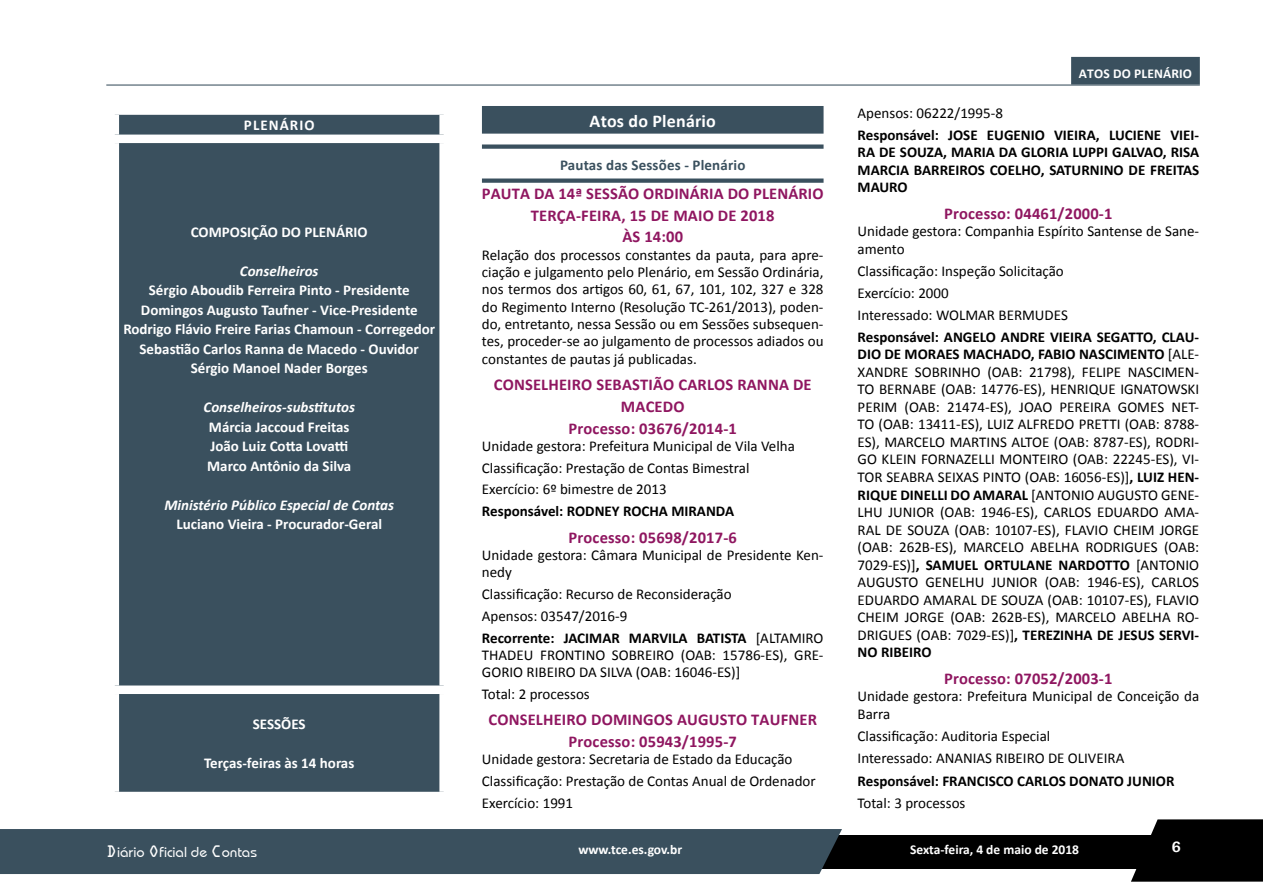
<style>
.page{position:relative;width:1263px;height:893px;background:#fff}
.page>*{position:absolute;margin:0;border:0;box-sizing:border-box;transform-origin:0 0}
.t1{font:700 18px "Calibri";letter-spacing:.01em;color:#fff}
.t2{font:700 16.5px/21.8px "Calibri";letter-spacing:.01em;color:#8f1660;text-align:center}
.t3{font:15px/17.5px "Calibri";color:#000}
.t4{font:700 15px/19.5px "Calibri";color:#fff;text-align:center}
.t5{font:700 15px/17.5px "Calibri";color:#000;text-align:justify}
.t6{font:italic 700 15px "Calibri";color:#fff}
.t7{font:700 15px "Calibri";letter-spacing:.01em;color:#3a505e}
.t8{font:500 15px "Bauhaus Itc TEE";color:#fff}
.t9{font:700 15px "Calibri";letter-spacing:.07em;color:#fff}
.t10{font:700 15px "Univers";color:#fff}
.t11{font:700 13.5px "Calibri";color:#fff}
.s1{font-weight:700}
.s2{font-family:"OCRA Std";font-weight:400}
</style>
<div class="page">
<svg style="left:1131px;top:819px;width:132px;height:63px;background:#1f1f1f"></svg>
<div style="left:804px;top:835px;width:459px;height:33px;background:#000"></div>
<div style="left:0;top:829px;width:842px;height:45px;background:#3a505e"></div>
<div style="left:1071px;top:57px;width:129px;height:28px;background:#3a505e"></div>
<hr style="left:106px;top:85px;width:1094px;height:1px;background:#3a505e">
<div style="left:119px;top:115px;width:320px;height:677px;background:#3a505e"></div>
<div style="left:111px;top:135px;width:337px;height:8px;background:#fff"></div>
<div style="left:111px;top:685px;width:337px;height:9px;background:#fff"></div>
<div style="left:482px;top:106px;width:341px;height:28px;background:#3a505e"></div>
<div style="left:482px;top:144px;width:341px;height:5px;background:#3a505e"></div>
<div style="left:482px;top:178px;width:341px;height:5px;background:#3a505e"></div>
<p class="t9" style="left:244px;top:116px;width:72px">PLENÁRIO</p>
<p class="t4" style="left:191px;top:222px;width:178px">COMPOSIÇÃO DO PLENÁRIO</p>
<p class="t6" style="left:240px;top:261px;width:80px">Conselheiros</p>
<p class="t4" style="left:123px;top:280px;width:313px">Sérgio Aboudib Ferreira Pinto - Presidente Domingos Augusto Taufner - Vice-Presidente Rodrigo Flávio Freire Farias Chamoun - Corregedor Sebastião Carlos Ranna de Macedo - Ouvidor Sérgio Manoel Nader Borges</p>
<p class="t6" style="left:204px;top:398px;width:153px">Conselheiros-substitutos</p>
<p class="t4" style="left:207px;top:417px;width:146px;text-align:left">Márcia Jaccoud Freitas<br>João Luiz Cotta Lovatti<br>Marco Antônio da Silva</p>
<p class="t6" style="left:164px;top:495px;width:231px">Ministério Público Especial de Contas</p>
<p class="t4" style="left:176px;top:514px;width:207px">Luciano Vieira - Procurador-Geral</p>
<p class="t4" style="left:253px;top:714px;width:54px">SESSÕES</p>
<p class="t4" style="left:204px;top:753px;width:152px">Terças-feiras às 14 horas</p>
<p class="t1" style="left:590px;top:110px;width:128px">Atos do Plenário</p>
<p class="t7" style="left:560px;top:155px;width:187px">Pautas das Sessões - Plenário</p>
<p class="t2" style="left:482px;top:183px;width:343px">PAUTA DA 14ª SESSÃO ORDINÁRIA DO PLENÁRIO<br>TERÇA-FEIRA, 15 DE MAIO DE 2018<br>ÀS 14:00</p>
<p class="t3" style="left:482px;top:246px;width:343px;text-align:justify">Relação dos processos constantes da pauta, para apre&shy;ciação e julgamento pelo Plenário, em Sessão Ordinária, nos termos dos artigos 60, 61, 67, 101, 102, 327 e 328 do Regimento Interno (Resolução TC-261/2013), poden&shy;do, entretanto, nessa Sessão ou em Sessões subsequen&shy;tes, proceder-se ao julgamento de processos adiados ou constantes de pautas já publicadas.</p>
<p class="t2" style="left:494px;top:374px;width:319px">CONSELHEIRO SEBASTIÃO CARLOS RANNA DE<br>MACEDO<br>Processo: 03676/2014-1</p>
<p class="t3" style="left:482px;top:435px;width:314px;line-height:21.8px">Unidade gestora: Prefeitura Municipal de Vila Velha<br>Classificação: Prestação de Contas Bimestral<br>Exercício: 6º bimestre de 2013</p>
<p class="t5" style="left:482px;top:502px;width:254px">Responsável: RODNEY ROCHA MIRANDA</p>
<p class="t2" style="left:569px;top:526px;width:170px">Processo: 05698/2017-6</p>
<p class="t3" style="left:482px;top:546px;width:343px">Unidade gestora: Câmara Municipal de Presidente Ken&shy;nedy</p>
<p class="t3" style="left:482px;top:583px;width:343px;line-height:21.8px">Classificação: Recurso de Reconsideração<br>Apensos: 03547/2016-9<br><span class="s1">Recorrente: JACIMAR MARVILA BATISTA</span> [ALTAMIRO</p>
<p class="t3" style="left:482px;top:646px;width:343px">THADEU FRONTINO SOBREIRO (OAB: 15786-ES), GRE-<br>GORIO RIBEIRO DA SILVA (OAB: 16046-ES)]</p>
<p class="t3" style="left:482px;top:685px;width:109px">Total: 2 processos</p>
<p class="t2" style="left:488px;top:709px;width:330px">CONSELHEIRO DOMINGOS AUGUSTO TAUFNER<br>Processo: 05943/1995-7</p>
<p class="t3" style="left:482px;top:748px;width:335px;line-height:21.8px">Unidade gestora: Secretaria de Estado da Educação<br>Classificação: Prestação de Contas Anual de Ordenador<br>Exercício: 1991</p>
<p class="t11" style="left:1079px;top:65px;width:115px">ATOS DO PLENÁRIO</p>
<p class="t3" style="left:857px;top:104px;width:147px">Apensos: 06222/1995-8</p>
<p class="t5" style="left:857px;top:126px;width:343px">Responsável: JOSE EUGENIO VIEIRA, LUCIENE VIEI-RA DE SOUZA, MARIA DA GLORIA LUPPI GALVAO, RISA MARCIA BARREIROS COELHO, SATURNINO DE FREITAS MAURO</p>
<p class="t2" style="left:944px;top:202px;width:170px">Processo: 04461/2000-1</p>
<p class="t3" style="left:857px;top:222px;width:343px">Unidade gestora: Companhia Espírito Santense de Sane&shy;amento</p>
<p class="t3" style="left:857px;top:260px;width:212px;line-height:22px">Classificação: Inspeção Solicitação<br>Exercício: 2000<br>Interessado: WOLMAR BERMUDES</p>
<p class="t3" style="left:857px;top:328px;width:343px;text-align:justify"><span class="s1">Responsável: ANGELO ANDRE VIEIRA SEGATTO, CLAU-DIO DE MORAES MACHADO, FABIO NASCIMENTO</span> [ALE-XANDRE SOBRINHO (OAB: 21798), FELIPE NASCIMEN-TO BERNABE (OAB: 14776-ES), HENRIQUE IGNATOWSKI PERIM (OAB: 21474-ES), JOAO PEREIRA GOMES NET-TO (OAB: 13411-ES), LUIZ ALFREDO PRETTI (OAB: 8788- ES), MARCELO MARTINS ALTOE (OAB: 8787-ES), RODRI-GO KLEIN FORNAZELLI MONTEIRO (OAB: 22245-ES), VI-TOR SEABRA SEIXAS PINTO (OAB: 16056-ES)]<span class="s1">, LUIZ HEN-RIQUE DINELLI DO AMARAL</span> [ANTONIO AUGUSTO GENE-LHU JUNIOR (OAB: 1946-ES), CARLOS EDUARDO AMA-RAL DE SOUZA (OAB: 10107-ES), FLAVIO CHEIM JORGE (OAB: 262B-ES), MARCELO ABELHA RODRIGUES (OAB:<br>7029-ES)]<span class="s1">, SAMUEL ORTULANE NARDOTTO</span> [ANTONIO AUGUSTO GENELHU JUNIOR (OAB: 1946-ES), CARLOS EDUARDO AMARAL DE SOUZA (OAB: 10107-ES), FLAVIO CHEIM JORGE (OAB: 262B-ES), MARCELO ABELHA RO-DRIGUES (OAB: 7029-ES)]<span class="s1">, TEREZINHA DE JESUS SERVI-NO RIBEIRO</span></p>
<p class="t2" style="left:944px;top:667px;width:170px">Processo: 07052/2003-1</p>
<p class="t3" style="left:857px;top:688px;width:343px">Unidade gestora: Prefeitura Municipal de Conceição da<br>Barra</p>
<p class="t3" style="left:857px;top:725px;width:268px;line-height:22px">Classificação: Auditoria Especial<br>Interessado: ANANIAS RIBEIRO DE OLIVEIRA</p>
<p class="t5" style="left:857px;top:772px;width:318px">Responsável: FRANCISCO CARLOS DONATO JUNIOR</p>
<p class="t3" style="left:857px;top:794px;width:109px">Total: 3 processos</p>
<p class="t8" style="left:106px;top:843px;width:152px"><span class="s2">D</span>iário <span class="s2">O</span>ficial de <span class="s2">C</span>ontas</p>
<p class="t11" style="left:910px;top:840px;width:171px">Sexta-feira, 4 de maio de 2018</p>
<p class="t10" style="left:1171px;top:837px;width:11px">6</p>
<p class="t11" style="left:578px;top:840px;width:105px">www.tce.es.gov.br</p>
</div>
